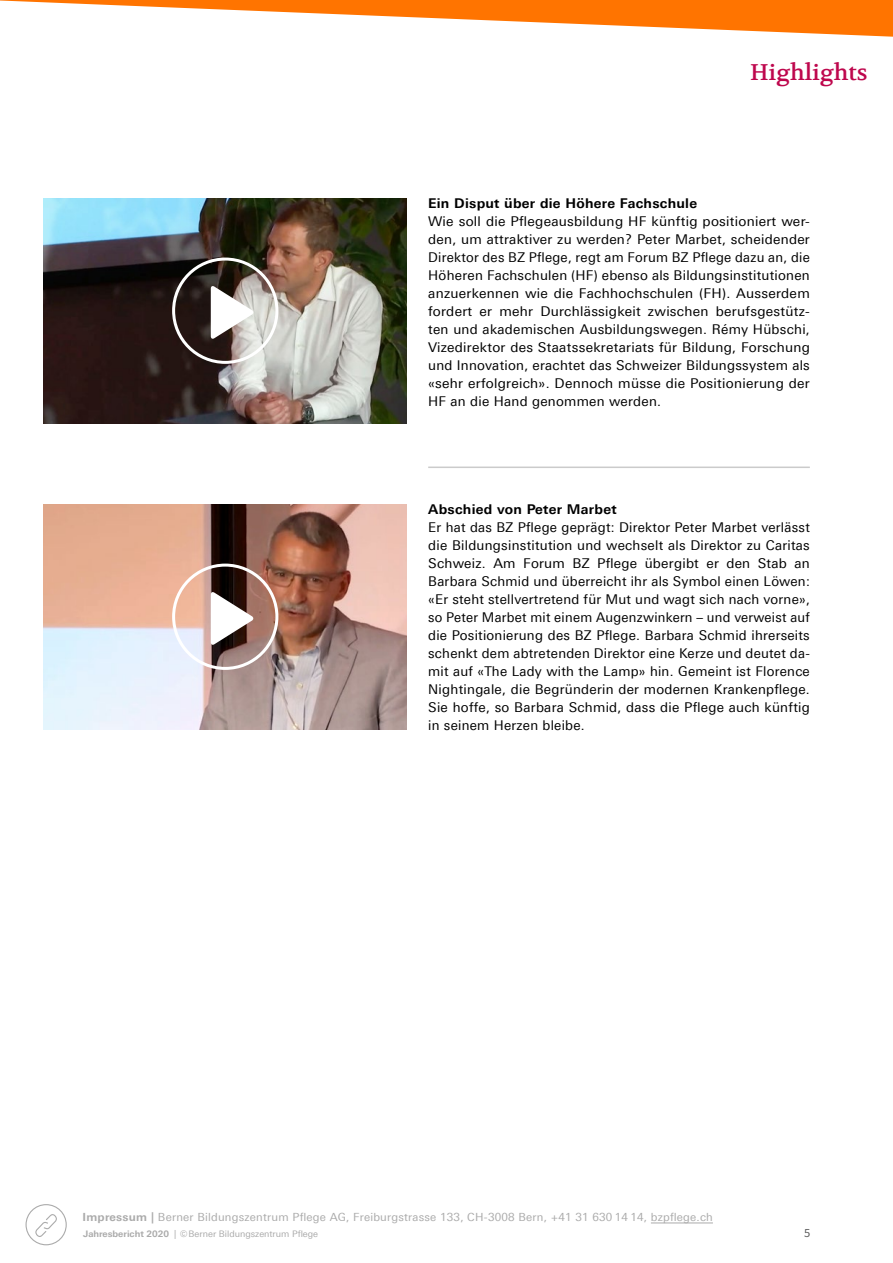
<style>
.page{position:relative;width:893px;height:1263px;background:#fff}
.page>*{position:absolute;margin:0;border:0;box-sizing:border-box;transform-origin:0 0}
.t1{font:22.5px "Volkhov";color:#be074d}
.t2{font:13.5px/18px "Linotype Univers 430";letter-spacing:.02em;color:#000;text-align:justify}
.t3{font:700 13.5px "Linotype Univers 630";letter-spacing:.02em;color:#000}
.t4{font:11.25px "Linotype Univers 430";letter-spacing:.02em;color:#ababab}
.t5{font:11.25px "Noto Sans JP";color:#5e5e5e}
.t6{font:9px "Linotype Univers 430";color:#ababab}
.s1{font-family:"Linotype Univers 630";font-weight:700}
</style>
<div class="page">
<svg style="left:0;top:0;width:893px;height:37px"></svg>
<img style="left:44px;top:198px;width:363px;height:225px">
<img style="left:44px;top:504px;width:363px;height:225px">
<svg style="left:211px;top:285px;width:43px;height:54px"></svg>
<div style="left:172px;top:258px;width:106px;height:106px;border:3px solid #fff;border-radius:50%"></div>
<svg style="left:211px;top:591px;width:43px;height:54px"></svg>
<div style="left:172px;top:564px;width:106px;height:106px;border:3px solid #fff;border-radius:50%"></div>
<hr style="left:428px;top:467px;width:382px;height:1px;background:#cbcbcb">
<hr style="left:651px;top:1222px;width:62px;height:1px;background:#ababab">
<svg style="left:26px;top:1204px;width:41px;height:41px"></svg>
<h1 class="t1" style="left:750px;top:58px;width:119px">Highlights</h1>
<p class="t3" style="left:428px;top:195px;width:270px">Ein Disput über die Höhere Fachschule</p>
<p class="t2" style="left:428px;top:212px;width:383px">Wie soll die Pflegeausbildung HF künftig positioniert wer&shy;den, um attraktiver zu werden? Peter Marbet, scheidender Direktor des BZ Pflege, regt am Forum BZ Pflege dazu an, die Höheren Fachschulen (HF) ebenso als Bildungsinstitutionen anzuerkennen wie die Fachhochschulen (FH). Ausserdem fordert er mehr Durchlässigkeit zwischen berufsgestütz&shy;ten und akademischen Ausbildungswegen. Rémy Hübschi, Vizedirektor des Staatssekretariats für Bildung, Forschung und Innovation, erachtet das Schweizer Bildungssystem als «sehr erfolgreich». Dennoch müsse die Positionierung der HF an die Hand genommen werden.</p>
<p class="t3" style="left:428px;top:501px;width:190px">Abschied von Peter Marbet</p>
<p class="t2" style="left:428px;top:518px;width:383px">Er hat das BZ Pflege geprägt: Direktor Peter Marbet verlässt die Bildungsinstitution und wechselt als Direktor zu Caritas Schweiz. Am Forum BZ Pflege übergibt er den Stab an Barbara Schmid und überreicht ihr als Symbol einen Löwen: «Er steht stellvertretend für Mut und wagt sich nach vorne», so Peter Marbet mit einem Augenzwinkern – und verweist auf die Positionierung des BZ Pflege. Barbara Schmid ihrerseits schenkt dem abtretenden Direktor eine Kerze und deutet da&shy;mit auf «The Lady with the Lamp» hin. Gemeint ist Florence Nightingale, die Begründerin der modernen Krankenpflege.<br>Sie hoffe, so Barbara Schmid, dass die Pflege auch künftig in seinem Herzen bleibe.</p>
<p class="t4" style="left:83px;top:1210px;width:632px"><span class="s1">Impressum |</span> Berner Bildungszentrum Pflege AG, Freiburgstrasse 133, CH-3008 Bern, +41 31 630 14 14, bzpflege.ch</p>
<p class="t6" style="left:83px;top:1229px;width:237px"><span class="s1">Jahresbericht 2020</span> | ©Berner Bildungszentrum Pflege</p>
<p class="t5" style="left:804px;top:1227px;width:8px">5</p>
</div>
